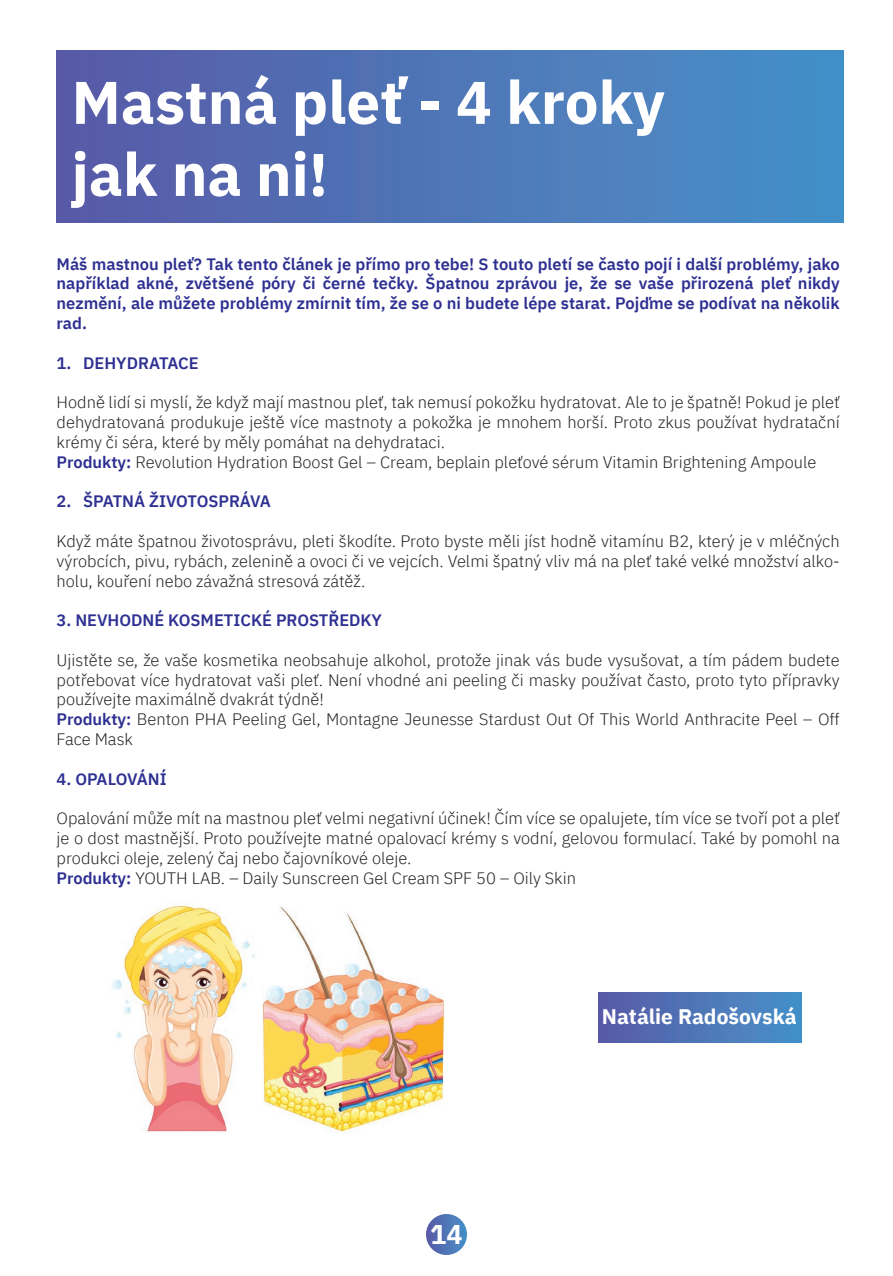
<style>
.page{position:relative;width:893px;height:1276px;background:#fff}
.page>*{position:absolute;margin:0;border:0;box-sizing:border-box;transform-origin:0 0}
.t1{font:700 60px/72px "IBM Plex Sans";color:#fff}
.t2{font:700 27px "IBM Plex Sans";color:#fff}
.t3{font:700 21px "IBM Plex Sans";color:#fff}
.t4{font:300 16.5px/19.8px "IBM Plex Sans";color:#231f20}
.t5{font:600 16.5px/19.8px "IBM Plex Sans";color:#2e3092;text-align:justify}
.s1{font-weight:600;color:#2e3092}
</style>
<div class="page">
<svg style="left:426px;top:1213px;width:41px;height:41px"></svg>
<div style="left:57px;top:51px;width:787px;height:171px;background:linear-gradient(to right,#585aa6,#4591c9)"></div>
<img style="left:112px;top:904px;width:333px;height:229px">
<div style="left:598px;top:992px;width:203px;height:50px;background:linear-gradient(to right,#585aa6,#4691c8)"></div>
<h1 class="t1" style="left:72px;top:62px;width:595px">Mastná pleť - 4 kroky jak na ni!</h1>
<p class="t5" style="left:57px;top:252px;width:785px">Máš mastnou pleť? Tak tento článek je přímo pro tebe! S touto pletí se často pojí i další problémy, jako například akné, zvětšené póry či černé tečky. Špatnou zprávou je, že se vaše přirozená pleť nikdy nezmění, ale můžete problémy zmírnit tím, že se o ni budete lépe starat. Pojďme se podívat na několik rad.</p>
<p class="t5" style="left:57px;top:351px;width:144px">1. DEHYDRATACE</p>
<p class="t4" style="left:57px;top:391px;width:785px">Hodně lidí si myslí, že když mají mastnou pleť, tak nemusí pokožku hydratovat. Ale to je špatně! Pokud je pleť dehydratovaná produkuje ještě více mastnoty a pokožka je mnohem horší. Proto zkus používat hydratační krémy či séra, které by měly pomáhat na dehydrataci.<br><span class="s1">Produkty:</span> Revolution Hydration Boost Gel – Cream, beplain pleťové sérum Vitamin Brightening Ampoule</p>
<p class="t5" style="left:57px;top:490px;width:216px">2. ŠPATNÁ ŽIVOTOSPRÁVA</p>
<p class="t4" style="left:57px;top:530px;width:785px;text-align:justify">Když máte špatnou životosprávu, pleti škodíte. Proto byste měli jíst hodně vitamínu B2, který je v mléčných výrobcích, pivu, rybách, zelenině a ovoci či ve vejcích. Velmi špatný vliv má na pleť také velké množství alko&shy;holu, kouření nebo závažná stresová zátěž.</p>
<p class="t5" style="left:57px;top:609px;width:327px">3. NEVHODNÉ KOSMETICKÉ PROSTŘEDKY</p>
<p class="t4" style="left:57px;top:648px;width:785px">Ujistěte se, že vaše kosmetika neobsahuje alkohol, protože jinak vás bude vysušovat, a tím pádem budete potřebovat více hydratovat vaši pleť. Není vhodné ani peeling či masky používat často, proto tyto přípravky používejte maximálně dvakrát týdně!<br><span class="s1">Produkty:</span> Benton PHA Peeling Gel, Montagne Jeunesse Stardust Out Of This World Anthracite Peel – Off Face Mask</p>
<p class="t5" style="left:57px;top:767px;width:112px">4. OPALOVÁNÍ</p>
<p class="t4" style="left:57px;top:807px;width:785px">Opalování může mít na mastnou pleť velmi negativní účinek! Čím více se opalujete, tím více se tvoří pot a pleť je o dost mastnější. Proto používejte matné opalovací krémy s vodní, gelovou formulací. Také by pomohl na produkci oleje, zelený čaj nebo čajovníkové oleje.<br><span class="s1">Produkty:</span> YOUTH LAB. – Daily Sunscreen Gel Cream SPF 50 – Oily Skin</p>
<h2 class="t2" style="left:430px;top:1213px;width:34px">14</h2>
<p class="t3" style="left:602px;top:999px;width:196px">Natálie Radošovská</p>
</div>
